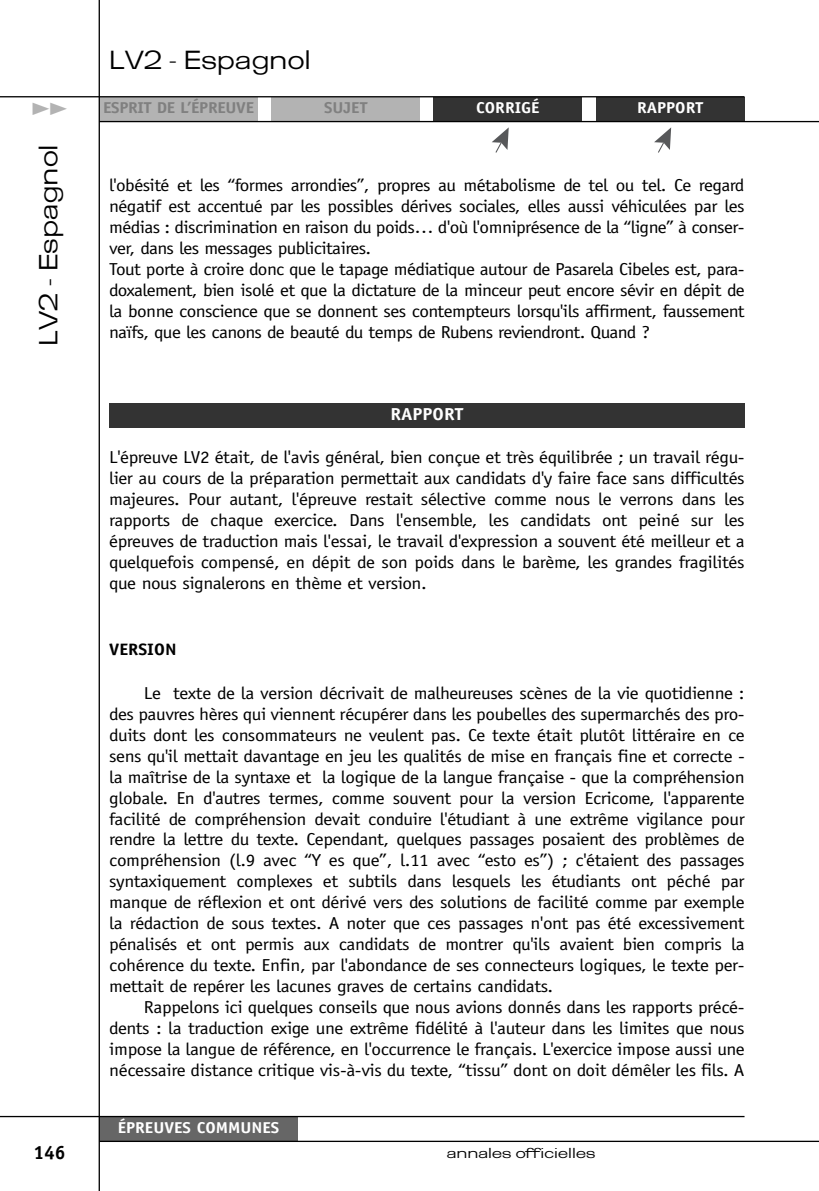
<style>
.page{position:relative;width:819px;height:1191px;background:#fff}
.page>*{position:absolute;margin:0;border:0;box-sizing:border-box;transform-origin:0 0}
.t1{font:26.25px "Cg Brazilia Three";color:#000}
.t2{font:21px "Cg Brazilia Three";color:#b3b3b3}
.t3{font:700 19.25px "Officina Sans";color:#000}
.t4{font:17.32px/21px "Officina Sans";letter-spacing:-.03em;color:#000;text-align:justify;scale:1.11 1}
.t5{font:700 17.32px "Officina Sans";color:#fff;scale:1.11 1}
.t6{font:700 16.45px "Officina Sans";color:#000;scale:1.11 1}
.t7{font:700 15.75px "Officina Sans";color:#fff;scale:1.11 1}
.t8{font:700 15.75px "Officina Sans";letter-spacing:-.015em;color:#808080;scale:1.11 1}
.t9{font:14.17px "Cg Brazilia Three";color:#000;scale:1.11 1}
</style>
<div class="page">
<div style="left:99px;top:97px;width:159px;height:25px;background:#b3b3b3"></div>
<div style="left:99px;top:1116px;width:199px;height:25px;background:#666"></div>
<div style="left:271px;top:97px;width:149px;height:25px;background:#b3b3b3"></div>
<div style="left:433px;top:97px;width:149px;height:25px;background:#333"></div>
<div style="left:595px;top:97px;width:149px;height:25px;background:#333"></div>
<hr style="left:0;top:96px;width:744px;height:1px;background:#000">
<hr style="left:99px;top:121px;width:720px;height:1px;background:#000">
<hr style="left:0;top:1115px;width:744px;height:2px;background:#000">
<hr style="left:99px;top:1140px;width:720px;height:2px;background:#000">
<hr style="left:99px;top:0;width:1px;height:1191px;background:#000">
<svg style="left:654px;top:128px;width:17px;height:24px"></svg>
<svg style="left:492px;top:128px;width:16px;height:24px"></svg>
<div style="left:109px;top:403px;width:635px;height:25px;background:#333"></div>
<p class="t2" style="left:32px;top:96px;width:37px">&gt;&gt;</p>
<h1 class="t1" style="left:33px;top:346px;width:203px;rotate:-90deg">LV2 - Espagnol</h1>
<p class="t3" style="left:34px;top:1144px;width:34px">146</p>
<h1 class="t1" style="left:109px;top:45px;width:203px">LV2 - Espagnol</h1>
<p class="t8" style="left:103px;top:102px;width:137px">ESPRIT DE L’ÉPREUVE</p>
<p class="t8" style="left:324px;top:102px;width:41px">SUJET</p>
<p class="t7" style="left:476px;top:102px;width:59px">CORRIGÉ</p>
<p class="t7" style="left:637px;top:102px;width:61px">RAPPORT</p>
<p class="t4" style="left:109px;top:176px;width:574px;text-align:left">l'obésité et les “formes arrondies”, propres au métabolisme de tel ou tel. Ce regard négatif est accentué par les possibles dérives sociales, elles aussi véhiculées par les médias : discrimination en raison du poids… d'où l'omniprésence de la “ligne” à conser&shy;ver, dans les messages publicitaires.<br>Tout porte à croire donc que le tapage médiatique autour de Pasarela Cibeles est, para&shy;doxalement, bien isolé et que la dictature de la minceur peut encore sévir en dépit de la bonne conscience que se donnent ses contempteurs lorsqu'ils affirment, faussement naïfs, que les canons de beauté du temps de Rubens reviendront. Quand ?</p>
<p class="t5" style="left:390px;top:407px;width:67px">RAPPORT</p>
<p class="t4" style="left:109px;top:448px;width:574px">L'épreuve LV2 était, de l'avis général, bien conçue et très équilibrée ; un travail régu&shy;lier au cours de la préparation permettait aux candidats d'y faire face sans difficultés majeures. Pour autant, l'épreuve restait sélective comme nous le verrons dans les rapports de chaque exercice. Dans l'ensemble, les candidats ont peiné sur les épreuves de traduction mais l'essai, le travail d'expression a souvent été meilleur et a quelquefois compensé, en dépit de son poids dans le barème, les grandes fragilités que nous signalerons en thème et version.</p>
<p class="t6" style="left:109px;top:643px;width:62px">VERSION</p>
<p class="t4" style="left:109px;top:684px;width:574px;text-indent:35px">Le texte de la version décrivait de malheureuses scènes de la vie quotidienne : des pauvres hères qui viennent récupérer dans les poubelles des supermarchés des pro&shy;duits dont les consommateurs ne veulent pas. Ce texte était plutôt littéraire en ce sens qu'il mettait davantage en jeu les qualités de mise en français fine et correcte - la maîtrise de la syntaxe et la logique de la langue française - que la compréhension globale. En d'autres termes, comme souvent pour la version Ecricome, l'apparente facilité de compréhension devait conduire l'étudiant à une extrême vigilance pour rendre la lettre du texte. Cependant, quelques passages posaient des problèmes de compréhension (l.9 avec “Y es que”, l.11 avec “esto es”) ; c'étaient des passages syntaxiquement complexes et subtils dans lesquels les étudiants ont péché par manque de réflexion et ont dérivé vers des solutions de facilité comme par exemple la rédaction de sous textes. A noter que ces passages n'ont pas été excessivement pénalisés et ont permis aux candidats de montrer qu'ils avaient bien compris la cohérence du texte. Enfin, par l'abondance de ses connecteurs logiques, le texte per&shy;mettait de repérer les lacunes graves de certains candidats.</p>
<p class="t4" style="left:109px;top:998px;width:574px;text-indent:35px">Rappelons ici quelques conseils que nous avions donnés dans les rapports précé&shy;dents : la traduction exige une extrême fidélité à l'auteur dans les limites que nous impose la langue de référence, en l'occurrence le français. L'exercice impose aussi une nécessaire distance critique vis-à-vis du texte, “tissu” dont on doit démêler les fils. A</p>
<p class="t7" style="left:118px;top:1121px;width:147px">ÉPREUVES COMMUNES</p>
<p class="t9" style="left:447px;top:1144px;width:135px">annales officielles</p>
</div>
